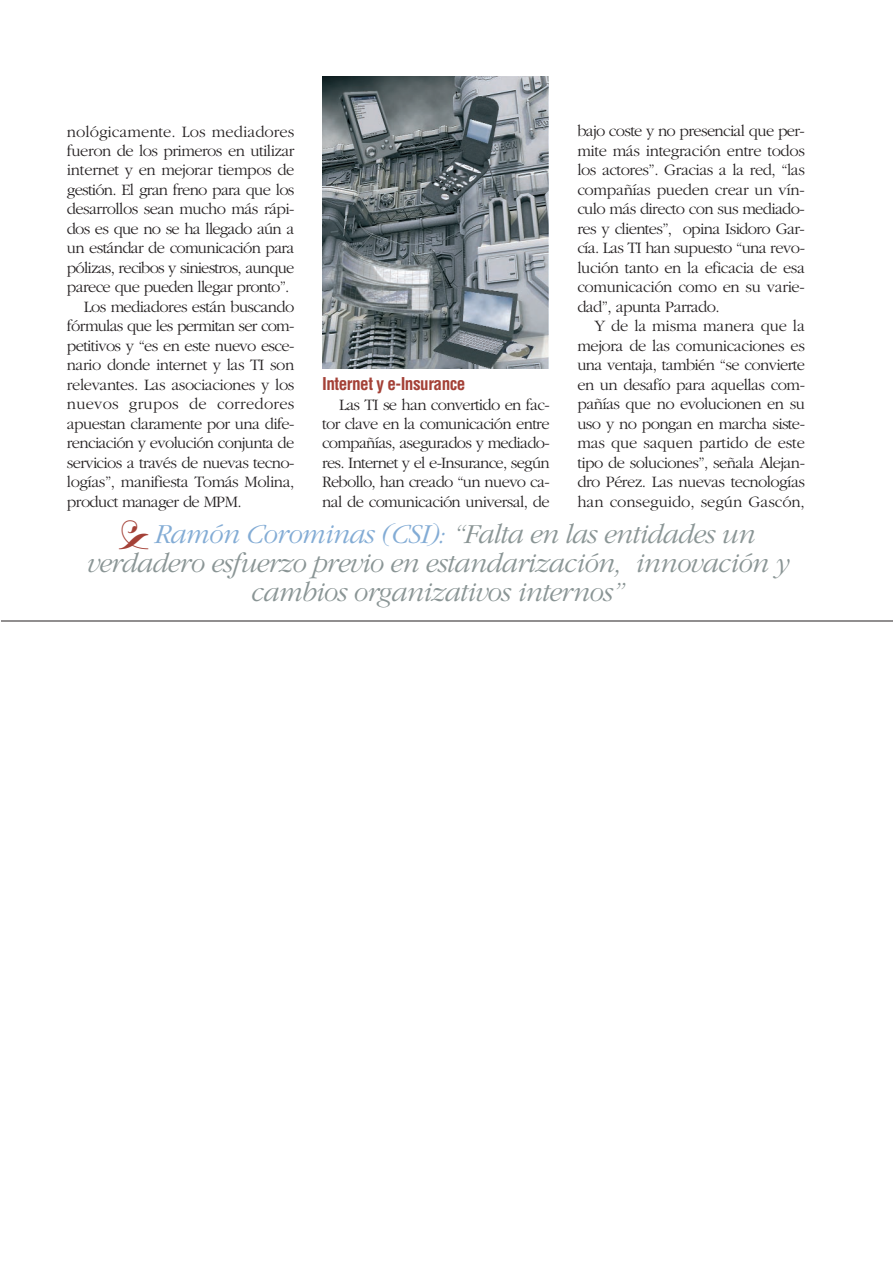
<style>
.page{position:relative;width:893px;height:1263px;background:#fff}
.page>*{position:absolute;margin:0;border:0;box-sizing:border-box;transform-origin:0 0}
.t1{font:italic 300 28.5px "Garamond";letter-spacing:-.03em;color:#8a9595}
.t2{font:700 condensed 17.25px "Helvetica";letter-spacing:-.03em;color:#a44137}
.t3{font:300 16.5px/19.5px "Garamond";letter-spacing:-.04em;color:#231f20;text-align:justify}
.t4{font:300 16.5px "Garamond";color:#231f20}
.t5{font:300 16.5px "Garamond";letter-spacing:.015em;color:#231f20}
.s1{color:#83acd5}
</style>
<div class="page">
<hr style="left:1px;top:621px;width:891px;height:1px;background:#231f20">
<img style="left:322px;top:77px;width:226px;height:291px">
<p class="t3" style="left:577px;top:123px;width:229px">bajo coste y no presencial que per&shy;mite más integración entre todos los actores”. Gracias a la red, “las compañías pueden crear un vín&shy;culo más directo con sus mediado&shy;res y clientes”, opina Isidoro Gar&shy;cía. Las TI han supuesto “una revo&shy;lución tanto en la eficacia de esa comunicación como en su varie&shy;dad”, apunta Parrado.</p>
<p class="t3" style="left:577px;top:318px;width:229px;text-indent:17px">Y de la misma manera que la mejora de las comunicaciones es una ventaja, también “se convierte en un desafío para aquellas com&shy;pañías que no evolucionen en su uso y no pongan en marcha siste&shy;mas que saquen partido de este tipo de soluciones”, señala Alejan&shy;dro Pérez. Las nuevas tecnologías han conseguido, según Gascón,</p>
<h1 class="t1" style="left:153px;top:523px;width:602px"><span class="s1">Ramón Corominas (CSI):</span> “Falta en las entidades un</h1>
<h1 class="t1" style="left:85px;top:552px;width:703px">verdadero esfuerzo previo en estandarización, innovación y</h1>
<h1 class="t1" style="left:249px;top:582px;width:374px">cambios organizativos internos”</h1>
<p class="t4" style="left:67px;top:125px;width:229px">nológicamente. Los mediadores</p>
<p class="t3" style="left:67px;top:142px;width:229px">fueron de los primeros en utilizar</p>
<p class="t3" style="left:67px;top:162px;width:229px">internet y en mejorar tiempos de</p>
<p class="t3" style="left:67px;top:181px;width:229px">gestión. El gran freno para que los</p>
<p class="t3" style="left:67px;top:201px;width:229px">desarrollos sean mucho más rápi-</p>
<p class="t3" style="left:67px;top:220px;width:229px">dos es que no se ha llegado aún a</p>
<p class="t3" style="left:67px;top:240px;width:229px">un estándar de comunicación para</p>
<p class="t3" style="left:67px;top:259px;width:229px">pólizas, recibos y siniestros, aunque</p>
<p class="t3" style="left:67px;top:279px;width:224px">parece que pueden llegar pronto”.</p>
<p class="t3" style="left:84px;top:298px;width:212px">Los mediadores están buscando</p>
<p class="t3" style="left:67px;top:318px;width:229px">fórmulas que les permitan ser com-</p>
<p class="t3" style="left:67px;top:337px;width:229px">petitivos y “es en este nuevo esce-</p>
<p class="t3" style="left:67px;top:357px;width:229px">nario donde internet y las TI son</p>
<p class="t3" style="left:67px;top:376px;width:229px">relevantes. Las asociaciones y los</p>
<p class="t5" style="left:67px;top:398px;width:229px">nuevos grupos de corredores</p>
<p class="t3" style="left:67px;top:415px;width:229px">apuestan claramente por una dife-</p>
<p class="t3" style="left:67px;top:435px;width:229px">renciación y evolución conjunta de</p>
<p class="t3" style="left:67px;top:454px;width:229px">servicios a través de nuevas tecno-</p>
<p class="t3" style="left:67px;top:474px;width:229px">logías”, manifiesta Tomás Molina,</p>
<p class="t3" style="left:67px;top:493px;width:176px">product manager de MPM.</p>
<p class="t2" style="left:322px;top:377px;width:145px">Internet y e-Insurance</p>
<p class="t3" style="left:322px;top:396px;width:229px;text-indent:17px">Las TI se han convertido en fac&shy;tor clave en la comunicación entre compañías, asegurados y mediado&shy;res. Internet y el e-Insurance, según Rebollo, han creado “un nuevo ca&shy;nal de comunicación universal, de</p>
</div>
